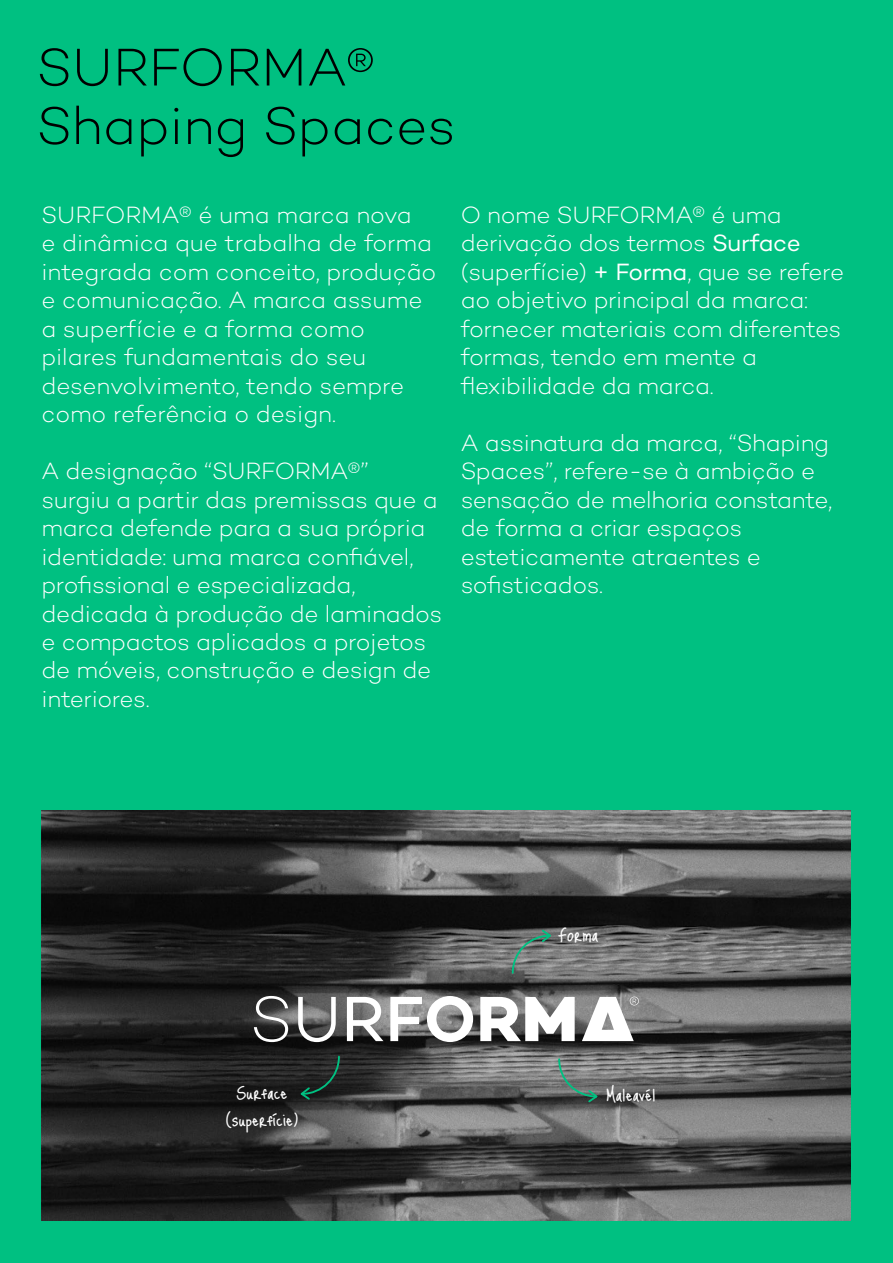
<style>
.page{position:relative;width:893px;height:1263px;background:#00c081}
.page>*{position:absolute;margin:0;border:0;box-sizing:border-box;transform-origin:0 0}
.t1{font:300 54px/58.5px "Campton";color:#000}
.t2{font:28.05px/27.5px "Just Me Again Down Here";color:#fff;text-align:center}
.t3{font:300 24px/28.5px "Campton";letter-spacing:-.01em;color:#fff}
.s1{font-weight:400}
</style>
<div class="page">
<img style="left:41px;top:810px;width:809px;height:410px">
<svg style="left:298px;top:1055px;width:43px;height:46px;background:#212f2a"></svg>
<svg style="left:557px;top:1057px;width:43px;height:47px;background:#687671"></svg>
<svg style="left:511px;top:928px;width:42px;height:47px;background:#6d7b76"></svg>
<svg style="left:254px;top:996px;width:34px;height:46px;background:#626262"></svg>
<svg style="left:298px;top:997px;width:38px;height:45px;background:#868686"></svg>
<svg style="left:347px;top:997px;width:36px;height:44px;background:#adadad"></svg>
<svg style="left:390px;top:996px;width:83px;height:46px;background:#b3b3b3"></svg>
<svg style="left:480px;top:997px;width:95px;height:44px;background:#c8c8c8"></svg>
<svg style="left:582px;top:997px;width:57px;height:44px;background:#c7c7c7"></svg>
<h1 class="t1" style="left:37px;top:37px;width:421px">SURFORMA®<br>Shaping Spaces</h1>
<p class="t3" style="left:41px;top:200px;width:396px">SURFORMA® é uma marca nova<br>e dinâmica que trabalha de forma integrada com conceito, produção e comunicação. A marca assume a superfície e a forma como pilares fundamentais do seu desenvolvimento, tendo sempre como referência o design.</p>
<p class="t3" style="left:41px;top:456px;width:402px">A designação “SURFORMA®” surgiu a partir das premissas que a marca defende para a sua própria identidade: uma marca confiável, profissional e especializada, dedicada à produção de laminados e compactos aplicados a projetos de móveis, construção e design de interiores.</p>
<p class="t3" style="left:461px;top:200px;width:385px">O nome SURFORMA® é uma derivação dos termos <span class="s1">Surface </span>(superfície) <span class="s1">+ Forma</span>, que se refere ao objetivo principal da marca: fornecer materiais com diferentes formas, tendo em mente a flexibilidade da marca.</p>
<p class="t3" style="left:461px;top:428px;width:373px">A assinatura da marca, “Shaping<br>Spaces”, refere-se à ambição e sensação de melhoria constante, de forma a criar espaços esteticamente atraentes e sofisticados.</p>
<p class="t2" style="left:558px;top:920px;width:42px">Forma</p>
<p class="t2" style="left:225px;top:1078px;width:74px">Surface (superfície)</p>
<p class="t2" style="left:606px;top:1081px;width:51px">Maleavél</p>
</div>
